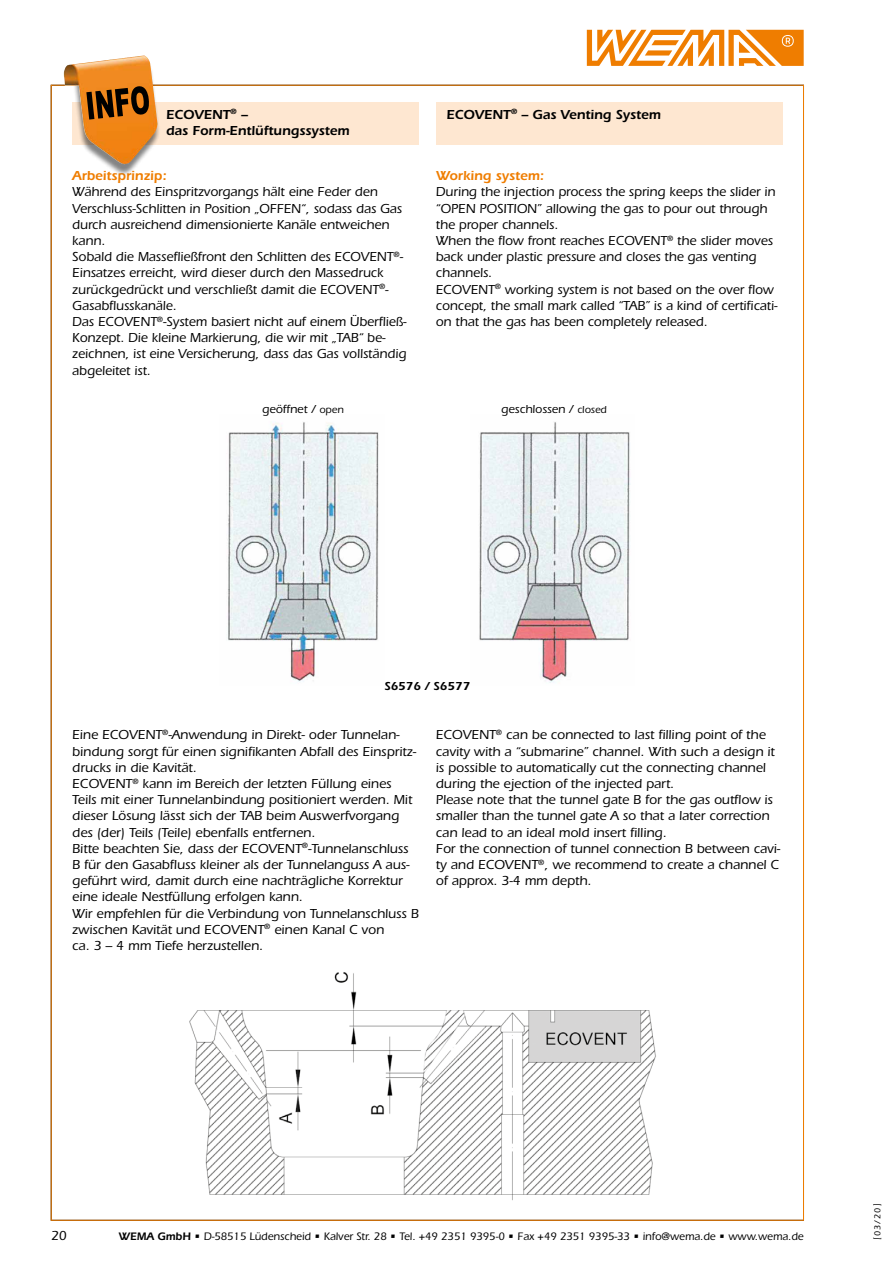
<style>
.page{position:relative;width:893px;height:1263px;background:#fff}
.page>*{position:absolute;margin:0;border:0;box-sizing:border-box;transform-origin:0 0}
.t1{font:500 13.5px/16.2px "Itc Eras";color:#000}
.t2{font:600 13.5px/16.2px "Itc Eras";color:#000}
.t3{font:600 13.5px "Itc Eras";color:#ef7d00}
.t4{font:500 12px "Itc Eras";color:#000}
.t5{font:600 12px "Itc Eras";color:#000}
.t6{font:500 11.25px "Itc Eras";color:#000}
.t7{font:500 9px "Itc Eras";color:#000;scale:.95 1}
.s1{font-size:10.5px}
.s2{font-weight:600}
</style>
<div class="page">
<svg style="left:587px;top:30px;width:217px;height:36px"></svg>
<div style="left:436px;top:102px;width:346px;height:43px;background:#fee7d1"></div>
<div style="left:72px;top:102px;width:347px;height:43px;background:#fee7d1"></div>
<img style="left:228px;top:422px;width:151px;height:260px">
<img style="left:479px;top:422px;width:151px;height:261px">
<img style="left:189px;top:972px;width:467px;height:229px">
<div style="left:65px;top:60px;width:96px;height:116px;background:#000;opacity:.49"></div>
<img style="left:64px;top:56px;width:78px;height:92px">
<svg style="left:86px;top:86px;width:63px;height:34px;background:#7c450d"></svg>
<p class="t2" style="left:166px;top:106px;width:185px">ECOVENT<sup>®</sup> –<br>das Form-Entlüftungssystem</p>
<p class="t2" style="left:446px;top:106px;width:216px">ECOVENT<sup>®</sup> – Gas Venting System</p>
<p class="t3" style="left:72px;top:168px;width:96px">Arbeitsprinzip:</p>
<p class="t1" style="left:72px;top:184px;width:336px">Während des Einspritzvorgangs hält eine Feder den Verschluss-Schlitten in Position „OFFEN“, sodass das Gas durch ausreichend dimensionierte Kanäle entweichen kann.<br>Sobald die Massefließfront den Schlitten des ECOVENT<sup>®</sup>- Einsatzes erreicht, wird dieser durch den Massedruck zurückgedrückt und verschließt damit die ECOVENT<sup>®</sup>- Gasabflusskanäle.<br>Das ECOVENT<sup>®</sup>-System basiert nicht auf einem Überfließ-Konzept. Die kleine Markierung, die wir mit „TAB“ be&shy;zeichnen, ist eine Versicherung, dass das Gas vollständig abgeleitet ist.</p>
<p class="t3" style="left:436px;top:168px;width:110px">Working system:</p>
<p class="t1" style="left:436px;top:184px;width:343px">During the injection process the spring keeps the slider in “OPEN POSITION” allowing the gas to pour out through the proper channels.<br>When the flow front reaches ECOVENT<sup>®</sup> the slider moves back under plastic pressure and closes the gas venting channels.<br>ECOVENT<sup>®</sup> working system is not based on the over flow concept, the small mark called “TAB” is a kind of certificati&shy;on that the gas has been completely released.</p>
<p class="t4" style="left:262px;top:402px;width:83px">geöffnet / <span class="s1">open</span></p>
<p class="t4" style="left:501px;top:402px;width:107px">geschlossen / <span class="s1">closed</span></p>
<p class="t5" style="left:384px;top:679px;width:87px">S6576 / S6577</p>
<p class="t1" style="left:72px;top:727px;width:348px">Eine ECOVENT<sup>®</sup>-Anwendung in Direkt- oder Tunnelan&shy;bindung sorgt für einen signifikanten Abfall des Einspritz&shy;drucks in die Kavität.<br>ECOVENT<sup>®</sup> kann im Bereich der letzten Füllung eines Teils mit einer Tunnelanbindung positioniert werden. Mit dieser Lösung lässt sich der TAB beim Auswerfvorgang des (der) Teils (Teile) ebenfalls entfernen.<br>Bitte beachten Sie, dass der ECOVENT<sup>®</sup>-Tunnelanschluss B für den Gasabfluss kleiner als der Tunnelanguss A aus&shy;geführt wird, damit durch eine nachträgliche Korrektur eine ideale Nestfüllung erfolgen kann.<br>Wir empfehlen für die Verbindung von Tunnelanschluss B zwischen Kavität und ECOVENT<sup>®</sup> einen Kanal C von<br>ca. 3 – 4 mm Tiefe herzustellen.</p>
<p class="t1" style="left:436px;top:727px;width:346px">ECOVENT<sup>®</sup> can be connected to last filling point of the cavity with a “submarine” channel. With such a design it is possible to automatically cut the connecting channel during the ejection of the injected part.<br>Please note that the tunnel gate B for the gas outflow is smaller than the tunnel gate A so that a later correction can lead to an ideal mold insert filling.<br>For the connection of tunnel connection B between cavi&shy;ty and ECOVENT<sup>®</sup>, we recommend to create a channel C of approx. 3-4 mm depth.</p>
<p class="t1" style="left:51px;top:1227px;width:17px">20</p>
<p class="t6" style="left:118px;top:1230px;width:687px"><span class="s2">WEMA GmbH</span> • D-58515 Lüdenscheid • Kalver Str. 28 • Tel. +49 2351 9395-0 • Fax +49 2351 9395-33 • info@wema.de • www.wema.de</p>
<p class="t7" style="left:872px;top:1240px;width:40px;rotate:-90deg">[03/20]</p>
</div>
